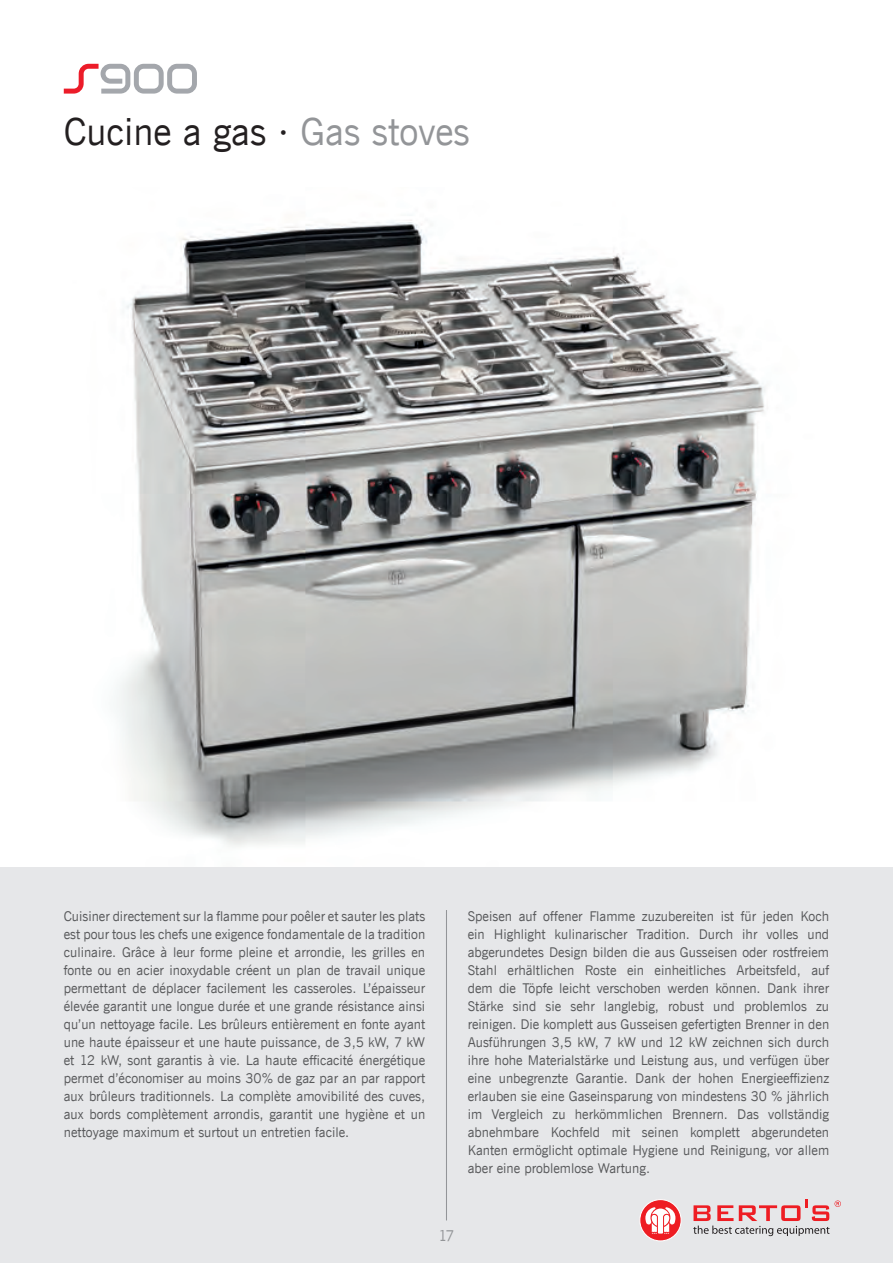
<style>
.page{position:relative;width:893px;height:1263px;background:#fff}
.page>*{position:absolute;margin:0;border:0;box-sizing:border-box;transform-origin:0 0}
.t1{font:37.5px "News Gothic BT";color:#231f20}
.t2{font:15px "News Gothic BT";color:#939598}
.t3{font:13.5px/18px "News Gothic BT";color:#57585a;text-align:justify}
.s1{color:#939598}
</style>
<div class="page">
<img style="left:116px;top:220px;width:649px;height:626px">
<div style="left:0;top:867px;width:893px;height:396px;background:#e6e7e9"></div>
<svg style="left:640px;top:1199px;width:41px;height:42px"></svg>
<div style="left:639px;top:1199px;width:43px;height:42px;border:1px solid #fff;border-radius:50%"></div>
<svg style="left:645px;top:1207px;width:30px;height:27px"></svg>
<svg style="left:693px;top:1200px;width:148px;height:36px"></svg>
<svg style="left:64px;top:64px;width:133px;height:30px"></svg>
<hr style="left:446px;top:910px;width:1px;height:310px;background:#939598">
<h1 class="t1" style="left:64px;top:109px;width:408px">Cucine a gas · <span class="s1">Gas stoves</span></h1>
<p class="t3" style="left:64px;top:907px;width:363px">Cuisiner directement sur la flamme pour poêler et sauter les plats est pour tous les chefs une exigence fondamentale de la tradition culinaire. Grâce à leur forme pleine et arrondie, les grilles en fonte ou en acier inoxydable créent un plan de travail unique permettant de déplacer facilement les casseroles. L’épaisseur élevée garantit une longue durée et une grande résistance ainsi qu’un nettoyage facile. Les brûleurs entièrement en fonte ayant une haute épaisseur et une haute puissance, de 3,5 kW, 7 kW et 12 kW, sont garantis à vie. La haute efficacité énergétique permet d’économiser au moins 30% de gaz par an par rapport aux brûleurs traditionnels. La complète amovibilité des cuves, aux bords complètement arrondis, garantit une hygiène et un nettoyage maximum et surtout un entretien facile.</p>
<p class="t3" style="left:468px;top:907px;width:363px">Speisen auf offener Flamme zuzubereiten ist für jeden Koch ein Highlight kulinarischer Tradition. Durch ihr volles und abgerundetes Design bilden die aus Gusseisen oder rostfreiem Stahl erhältlichen Roste ein einheitliches Arbeitsfeld, auf dem die Töpfe leicht verschoben werden können. Dank ihrer Stärke sind sie sehr langlebig, robust und problemlos zu reinigen. Die komplett aus Gusseisen gefertigten Brenner in den Ausführungen 3,5 kW, 7 kW und 12 kW zeichnen sich durch ihre hohe Materialstärke und Leistung aus, und verfügen über eine unbegrenzte Garantie. Dank der hohen Energieeffizienz erlauben sie eine Gaseinsparung von mindestens 30 % jährlich im Vergleich zu herkömmlichen Brennern. Das vollständig abnehmbare Kochfeld mit seinen komplett abgerundeten Kanten ermöglicht optimale Hygiene und Reinigung, vor allem aber eine problemlose Wartung.</p>
<p class="t2" style="left:438px;top:1226px;width:17px">17</p>
</div>
